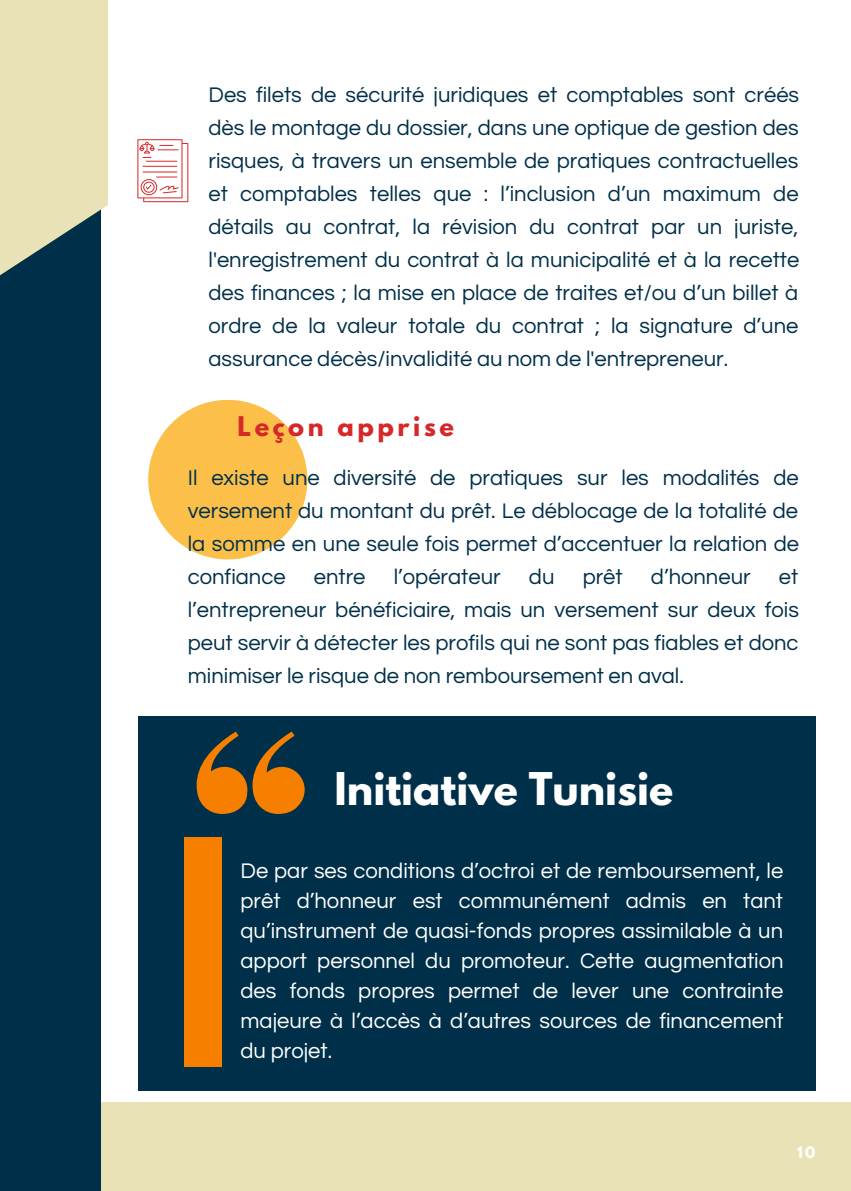
<style>
.page{position:relative;width:851px;height:1191px;background:#fff}
.page>*{position:absolute;margin:0;border:0;box-sizing:border-box;transform-origin:0 0}
.t1{font:700 40px "League Spartan";color:#fff}
.t2{font:700 24px "League Spartan";letter-spacing:.15em;color:#d62828}
.t3{font:22px/33px "Questrial";color:#003049;text-align:justify}
.t4{font:22px/30px "Questrial";color:#fff;text-align:justify}
.t5{font:700 14px "League Spartan";color:#fff}
</style>
<div class="page">
<div style="left:0;top:1103px;width:850px;height:87px;background:#eae2b7"></div>
<div style="left:0;top:0;width:100px;height:1190px;background:#003049"></div>
<div style="left:0;top:0;width:108px;height:205px;background:#eae2b7"></div>
<svg style="left:0;top:205px;width:108px;height:75px"></svg>
<div style="left:148px;top:400px;width:159px;height:159px;background:#fcbf49;border-radius:50%"></div>
<div style="left:137px;top:717px;width:678px;height:374px;background:#003049"></div>
<div style="left:184px;top:837px;width:38px;height:230px;background:#f77f00"></div>
<svg style="left:196px;top:732px;width:108px;height:82px"></svg>
<svg style="left:137px;top:139px;width:51px;height:63px"></svg>
<p class="t3" style="left:208px;top:79px;width:592px">Des filets de sécurité juridiques et comptables sont créés dès le montage du dossier, dans une optique de gestion des risques, à travers un ensemble de pratiques contractuelles et comptables telles que : l’inclusion d’un maximum de détails au contrat, la révision du contrat par un juriste, l'enregistrement du contrat à la municipalité et à la recette des finances ; la mise en place de traites et/ou d’un billet à ordre de la valeur totale du contrat ; la signature d’une assurance décès/invalidité au nom de l'entrepreneur.</p>
<p class="t2" style="left:237px;top:414px;width:218px">Leçon apprise</p>
<p class="t3" style="left:188px;top:462px;width:612px">Il existe une diversité de pratiques sur les modalités de versement du montant du prêt. Le déblocage de la totalité de la somme en une seule fois permet d’accentuer la relation de confiance</p>
<p class="t3" style="left:313px;top:561px;width:53px">entre</p>
<p class="t3" style="left:393px;top:561px;width:108px">l’opérateur</p>
<p class="t3" style="left:528px;top:561px;width:27px">du</p>
<p class="t3" style="left:582px;top:561px;width:42px">prêt</p>
<p class="t3" style="left:650px;top:561px;width:101px">d’honneur</p>
<p class="t3" style="left:188px;top:561px;width:612px;text-indent:590px">et l’entrepreneur bénéficiaire, mais un versement sur deux fois peut servir à détecter les profils qui ne sont pas fiables et donc minimiser le risque de non remboursement en aval.</p>
<h1 class="t1" style="left:334px;top:769px;width:340px">Initiative Tunisie</h1>
<p class="t4" style="left:240px;top:857px;width:544px">De par ses conditions d’octroi et de remboursement, le prêt d’honneur est communément admis en tant qu’instrument de quasi-fonds propres assimilable à un apport personnel du promoteur. Cette augmentation des fonds propres permet de lever une contrainte majeure à l’accès à d’autres sources de financement du projet.</p>
<p class="t5" style="left:796px;top:1145px;width:20px">10</p>
</div>
